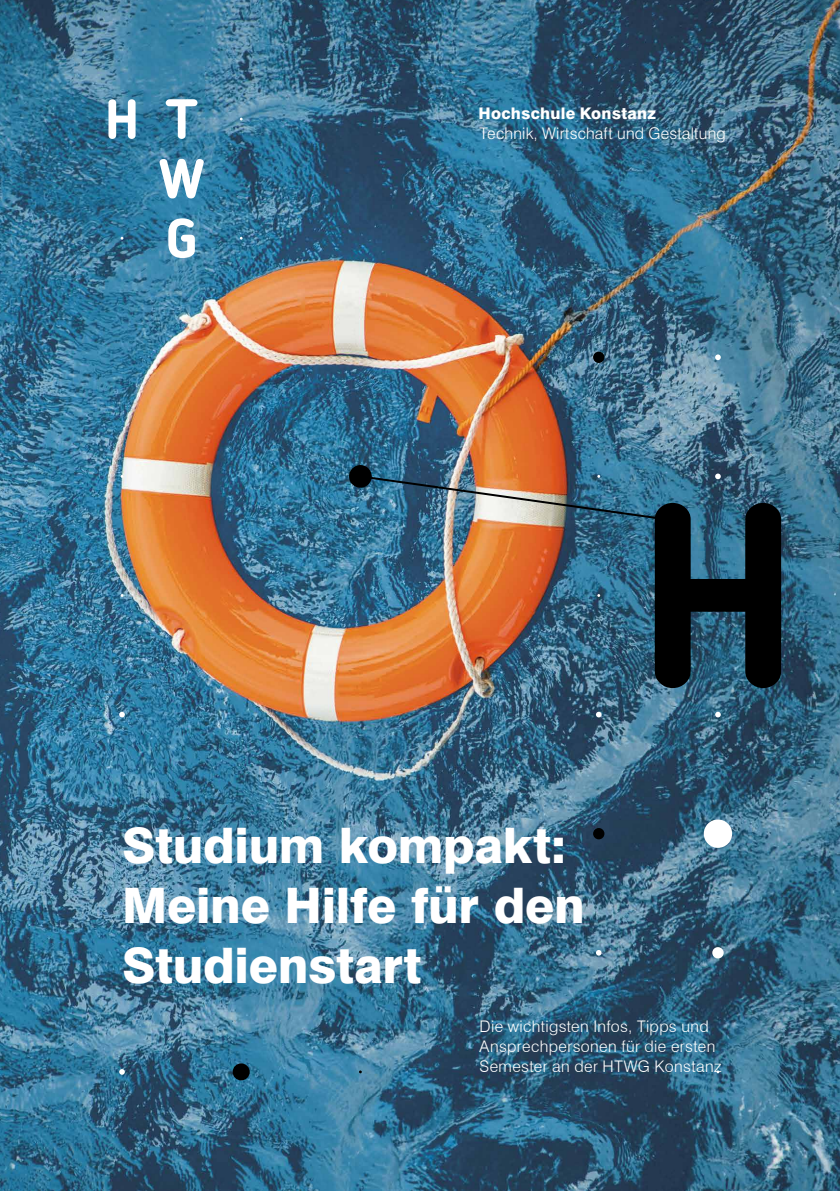
<style>
.page{position:relative;width:840px;height:1191px;background:#fff}
.page>*{position:absolute;margin:0;border:0;box-sizing:border-box;transform-origin:0 0}
.t1{font:800 49px/59.6px "Swiss 721 BT";letter-spacing:-.005em;color:#fff}
.t2{font:300 16px/19.8px "Swiss 721 BT";letter-spacing:.02em;color:#fff}
.t3{font:800 16px "Swiss 721 BT";letter-spacing:.015em;color:#fff}
</style>
<div class="page">
<img style="left:0;top:0;width:839px;height:1191px">
<svg style="left:592px;top:351px;width:12px;height:12px"></svg>
<svg style="left:714px;top:354px;width:6px;height:6px"></svg>
<div style="left:592px;top:828px;width:12px;height:11px;background:#000;border-radius:50%"></div>
<div style="left:703px;top:819px;width:28px;height:29px;background:#fff;border-radius:50%"></div>
<svg style="left:595px;top:950px;width:6px;height:5px"></svg>
<div style="left:711px;top:947px;width:12px;height:11px;background:#fff;border-radius:50%"></div>
<svg style="left:119px;top:1069px;width:6px;height:5px"></svg>
<div style="left:232px;top:1063px;width:17px;height:17px;background:#000;border-radius:50%"></div>
<svg style="left:119px;top:711px;width:6px;height:6px"></svg>
<svg style="left:595px;top:711px;width:6px;height:6px"></svg>
<svg style="left:714px;top:711px;width:6px;height:6px"></svg>
<img style="left:358px;top:473px;width:422px;height:215px">
<div style="left:349px;top:465px;width:22px;height:23px;background:#000;border-radius:50%"></div>
<svg style="left:108px;top:99px;width:27px;height:40px"></svg>
<svg style="left:168px;top:218px;width:27px;height:40px"></svg>
<svg style="left:159px;top:159px;width:45px;height:39px"></svg>
<svg style="left:166px;top:99px;width:31px;height:40px"></svg>
<p class="t3" style="left:478px;top:104px;width:178px">Hochschule Konstanz</p>
<p class="t2" style="left:479px;top:123px;width:247px">Technik, Wirtschaft und Gestaltung</p>
<h1 class="t1" style="left:122px;top:816px;width:464px">Studium kompakt:<br>Meine Hilfe für den<br>Studienstart</h1>
<p class="t2" style="left:479px;top:1016px;width:243px">Die wichtigsten Infos, Tipps und<br>Ansprechpersonen für die ersten<br>Semester an der HTWG Konstanz</p>
</div>
